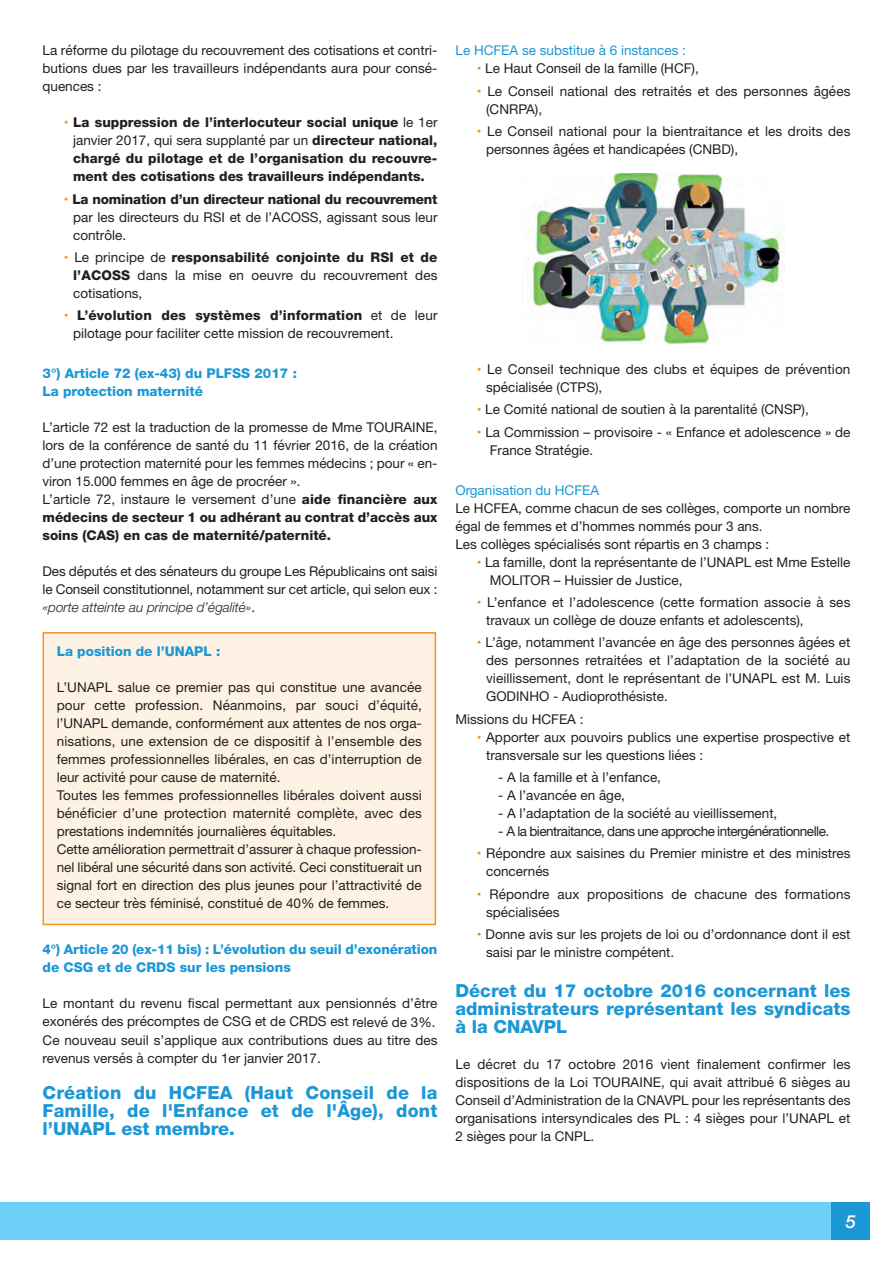
<style>
.page{position:relative;width:893px;height:1263px;background:#fff}
.page>*{position:absolute;margin:0;border:0;box-sizing:border-box;transform-origin:0 0}
.t1{font:800 18px/18px "Helvetica Neue";color:#1c97d5;text-align:justify}
.t2{font:italic 500 18px "Helvetica Neue";color:#fff}
.t3{font:13.5px/18px "Helvetica Neue";color:#231f20}
.t4{font:800 13.5px/18px "Helvetica Neue";color:#231f20;text-align:justify}
.t5{font:800 13.5px/18px "Helvetica Neue";color:#1c97d5}
.t6{font:13.5px "Helvetica Neue";letter-spacing:-.035em;color:#231f20}
.t7{font:13.5px "Helvetica Neue";color:#1c97d5}
.s1{font-weight:400;color:#f49225}
.s2{font-weight:400}
.s3{color:#f49225}
.s4{font-weight:800}
.s5{font-weight:300;font-style:italic}
</style>
<div class="page">
<div style="left:0;top:1202px;width:854px;height:38px;background:#6bcff6"></div>
<div style="left:832px;top:1202px;width:38px;height:38px;background:#1c97d5"></div>
<img style="left:522px;top:173px;width:263px;height:171px">
<div style="left:44px;top:634px;width:391px;height:290px;background:#fef2e4"></div>
<div style="left:43px;top:632px;width:393px;height:293px;border:2px solid #f49225"></div>
<p class="t3" style="left:43px;top:43px;width:396px;text-align:justify">La réforme du pilotage du recouvrement des cotisations et contri&shy;butions dues par les travailleurs indépendants aura pour consé&shy;quences :</p>
<p class="t4" style="left:73px;top:115px;width:366px;text-indent:-9px"><span class="s1">•</span> La suppression de l’interlocuteur social unique <span class="s2">le 1er janvier 2017, qui sera supplanté par un</span> directeur national, chargé du pilotage et de l’organisation du recouvre&shy;ment des cotisations des travailleurs indépendants.</p>
<p class="t3" style="left:73px;top:191px;width:366px;text-align:justify;text-indent:-9px"><span class="s3">•</span> <span class="s4">La nomination d’un directeur national du recouvrement </span>par les directeurs du RSI et de l’ACOSS, agissant sous leur contrôle.</p>
<p class="t3" style="left:73px;top:249px;width:366px;text-align:justify;text-indent:-9px"><span class="s3">•</span> Le principe de <span class="s4">responsabilité conjointe du RSI et de l’ACOSS</span> dans la mise en oeuvre du recouvrement des cotisations,</p>
<p class="t3" style="left:73px;top:308px;width:366px;text-indent:-9px"><span class="s3">•</span> <span class="s4">L’évolution des systèmes d’information</span> et de leur pilotage pour faciliter cette mission de recouvrement.</p>
<p class="t5" style="left:43px;top:366px;width:256px">3°) Article 72 (ex-43) du PLFSS 2017 :<br>La protection maternité</p>
<p class="t3" style="left:43px;top:420px;width:396px">L’article 72 est la traduction de la promesse de Mme TOURAINE, lors de la conférence de santé du 11 février 2016, de la création d’une protection maternité pour les femmes médecins ; pour « en&shy;viron 15.000 femmes en âge de procréer ».<br>L’article 72, instaure le versement d’une <span class="s4">aide financière aux médecins de secteur 1 ou adhérant au contrat d’accès aux soins (CAS) en cas de maternité/paternité.</span></p>
<p class="t3" style="left:43px;top:564px;width:396px;text-align:justify">Des députés et des sénateurs du groupe Les Républicains ont saisi le Conseil constitutionnel, notamment sur cet article, qui selon eux : <span class="s5">«porte atteinte au principe d’égalité»</span>.</p>
<p class="t5" style="left:57px;top:643px;width:165px">La position de l’UNAPL :</p>
<p class="t3" style="left:57px;top:680px;width:367px">L’UNAPL salue ce premier pas qui constitue une avancée pour cette profession. Néanmoins, par souci d’équité, l’UNAPL demande, conformément aux attentes de nos orga&shy;nisations, une extension de ce dispositif à l’ensemble des femmes professionnelles libérales, en cas d’interruption de leur activité pour cause de maternité.<br>Toutes les femmes professionnelles libérales doivent aussi bénéficier d’une protection maternité complète, avec des prestations indemnités journalières équitables.<br>Cette amélioration permettrait d’assurer à chaque profession&shy;nel libéral une sécurité dans son activité. Ceci constituerait un signal fort en direction des plus jeunes pour l’attractivité de ce secteur très féminisé, constitué de 40% de femmes.</p>
<p class="t5" style="left:43px;top:942px;width:396px">4°) Article 20 (ex-11 bis) : L’évolution du seuil d’exonération de CSG et de CRDS sur les pensions</p>
<p class="t3" style="left:43px;top:996px;width:396px">Le montant du revenu fiscal permettant aux pensionnés d’être exonérés des précomptes de CSG et de CRDS est relevé de 3%.<br>Ce nouveau seuil s’applique aux contributions dues au titre des revenus versés à compter du 1er janvier 2017.</p>
<h1 class="t1" style="left:43px;top:1085px;width:396px">Création du HCFEA (Haut Conseil de la Famille, de l'Enfance et de l'Âge), dont l’UNAPL est membre.</h1>
<p class="t7" style="left:455px;top:46px;width:232px">Le HCFEA se substitue à 6 instances :</p>
<p class="t3" style="left:477px;top:61px;width:223px"><span class="s3">•</span> Le Haut Conseil de la famille (HCF),</p>
<p class="t3" style="left:486px;top:83px;width:366px;text-indent:-9px"><span class="s3">•</span> Le Conseil national des retraités et des personnes âgées (CNRPA),</p>
<p class="t3" style="left:486px;top:123px;width:366px;text-indent:-9px"><span class="s3">•</span> Le Conseil national pour la bientraitance et les droits des personnes âgées et handicapées (CNBD),</p>
<p class="t3" style="left:486px;top:362px;width:366px;text-indent:-9px"><span class="s3">•</span> Le Conseil technique des clubs et équipes de prévention spécialisée (CTPS),</p>
<p class="t3" style="left:477px;top:402px;width:334px"><span class="s3">•</span> Le Comité national de soutien à la parentalité (CNSP),</p>
<p class="t3" style="left:490px;top:424px;width:362px;text-indent:-13px"><span class="s3">•</span> La Commission – provisoire - « Enfance et adolescence » de<br>France Stratégie.</p>
<p class="t7" style="left:455px;top:485px;width:145px">Organisation du HCFEA</p>
<p class="t3" style="left:455px;top:500px;width:396px">Le HCFEA, comme chacun de ses collèges, comporte un nombre égal de femmes et d’hommes nommés pour 3 ans.<br>Les collèges spécialisés sont répartis en 3 champs :</p>
<p class="t3" style="left:490px;top:554px;width:362px;text-indent:-13px"><span class="s3">•</span> La famille, dont la représentante de l’UNAPL est Mme Estelle<br>MOLITOR – Huissier de Justice,</p>
<p class="t3" style="left:486px;top:595px;width:366px;text-indent:-9px"><span class="s3">•</span> L’enfance et l’adolescence (cette formation associe à ses travaux un collège de douze enfants et adolescents),</p>
<p class="t3" style="left:486px;top:635px;width:366px;text-align:justify;text-indent:-9px"><span class="s3">•</span> L’âge, notamment l’avancée en âge des personnes âgées et des personnes retraitées et l’adaptation de la société au vieillissement, dont le représentant de l’UNAPL est M. Luis GODINHO - Audioprothésiste.</p>
<p class="t3" style="left:455px;top:711px;width:130px">Missions du HCFEA :</p>
<p class="t3" style="left:486px;top:729px;width:366px;text-indent:-9px"><span class="s3">•</span> Apporter aux pouvoirs publics une expertise prospective et transversale sur les questions liées :</p>
<p class="t3" style="left:498px;top:769px;width:165px">- A la famille et à l’enfance,</p>
<p class="t3" style="left:498px;top:787px;width:129px">- A l’avancée en âge,</p>
<p class="t3" style="left:498px;top:805px;width:281px">- A l’adaptation de la société au vieillissement,</p>
<p class="t6" style="left:498px;top:826px;width:333px">- A la bientraitance, dans une approche intergénérationnelle.</p>
<p class="t3" style="left:486px;top:846px;width:366px;text-indent:-9px"><span class="s3">•</span> Répondre aux saisines du Premier ministre et des ministres concernés</p>
<p class="t3" style="left:486px;top:886px;width:366px;text-indent:-9px"><span class="s3">•</span> Répondre aux propositions de chacune des formations spécialisées</p>
<p class="t3" style="left:486px;top:926px;width:366px;text-indent:-9px"><span class="s3">•</span> Donne avis sur les projets de loi ou d’ordonnance dont il est saisi par le ministre compétent.</p>
<h1 class="t1" style="left:455px;top:983px;width:396px">Décret du 17 octobre 2016 concernant les administrateurs représentant les syndicats à la CNAVPL</h1>
<p class="t3" style="left:455px;top:1056px;width:396px;text-align:justify">Le décret du 17 octobre 2016 vient finalement confirmer les dispositions de la Loi TOURAINE, qui avait attribué 6 sièges au Conseil d’Administration de la CNAVPL pour les représentants des organisations intersyndicales des PL : 4 sièges pour l’UNAPL et 2 sièges pour la CNPL.</p>
<h1 class="t2" style="left:846px;top:1211px;width:12px">5</h1>
</div>
